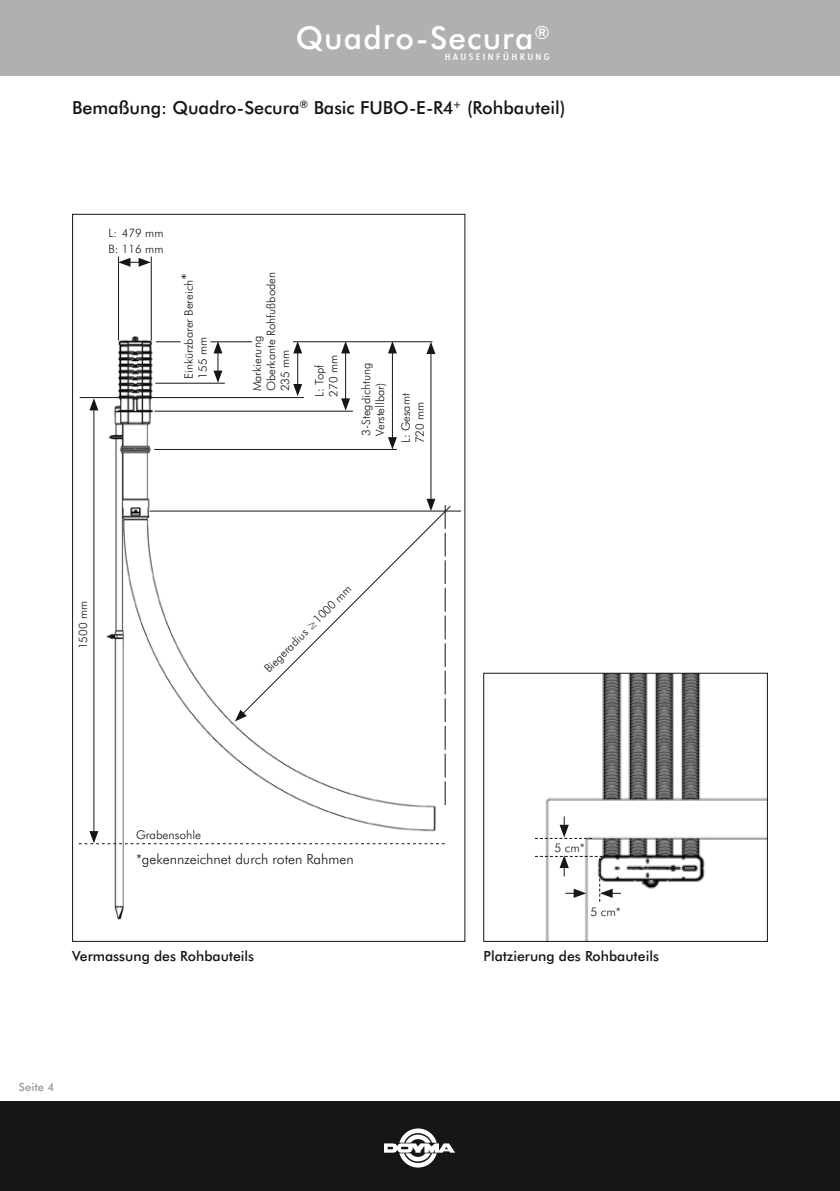
<style>
.page{position:relative;width:840px;height:1191px;background:#fff}
.page>*{position:absolute;margin:0;border:0;box-sizing:border-box;transform-origin:0 0}
.t1{font:500 31.4px "Futura BT";letter-spacing:.035em;color:#fff}
.t2{font:500 18px "Futura BT";letter-spacing:-.005em;color:#151616}
.t3{font:500 14px "Futura BT";color:#151616}
.t4{font:300 14px "Futura BT";color:#151616}
.t5{font:300 12px "Futura BT";color:#151616}
.t6{font:300 11.6px/14px "Futura BT";color:#151616}
.t7{font:500 11.2px "Futura BT";color:#999}
.t8{font:500 condensed 9.2px "Futura BT";letter-spacing:.2em;color:#fff;scale:1.3 1}
.s1{font-size:16px}
</style>
<div class="page">
<img style="left:78px;top:288px;width:383px;height:632px">
<div style="left:0;top:0;width:839px;height:76px;background:#afb0b0"></div>
<div style="left:0;top:1101px;width:839px;height:90px;background:#151616"></div>
<svg style="left:384px;top:1128px;width:70px;height:39px"></svg>
<svg style="left:156px;top:341px;width:24px;height:1px"></svg>
<hr style="left:155px;top:383px;width:70px;height:1px;background:#151616">
<hr style="left:80px;top:397px;width:223px;height:1px;background:#151616">
<hr style="left:154px;top:411px;width:199px;height:1px;background:#151616">
<hr style="left:149px;top:511px;width:311px;height:1px;background:#151616">
<svg style="left:213px;top:342px;width:9px;height:41px"></svg>
<hr style="left:430px;top:351px;width:1px;height:151px;background:#151616">
<svg style="left:426px;top:499px;width:9px;height:6px"></svg>
<svg style="left:426px;top:342px;width:9px;height:12px"></svg>
<hr style="left:118px;top:256px;width:1px;height:84px;background:#151616">
<hr style="left:151px;top:256px;width:1px;height:84px;background:#151616">
<svg style="left:119px;top:258px;width:32px;height:9px"></svg>
<hr style="left:210px;top:341px;width:55px;height:1px;background:#151616">
<hr style="left:281px;top:341px;width:151px;height:1px;background:#151616">
<svg style="left:444px;top:716px;width:1px;height:89px"></svg>
<svg style="left:240px;top:505px;width:211px;height:211px"></svg>
<svg style="left:235px;top:709px;width:12px;height:12px"></svg>
<hr style="left:345px;top:350px;width:1px;height:51px;background:#151616">
<svg style="left:341px;top:398px;width:9px;height:13px"></svg>
<svg style="left:341px;top:341px;width:9px;height:12px"></svg>
<hr style="left:154px;top:449px;width:242px;height:1px;background:#151616">
<hr style="left:392px;top:350px;width:1px;height:90px;background:#151616">
<svg style="left:388px;top:437px;width:8px;height:12px"></svg>
<svg style="left:388px;top:341px;width:8px;height:12px"></svg>
<hr style="left:93px;top:407px;width:1px;height:427px;background:#151616">
<svg style="left:79px;top:831px;width:365px;height:13px"></svg>
<svg style="left:89px;top:398px;width:9px;height:12px"></svg>
<div style="left:252px;top:256px;width:41px;height:135px;background:#fff"></div>
<hr style="left:297px;top:350px;width:1px;height:37px;background:#151616">
<svg style="left:293px;top:384px;width:9px;height:12px"></svg>
<svg style="left:293px;top:341px;width:9px;height:12px"></svg>
<img style="left:545px;top:674px;width:220px;height:266px">
<div style="left:483px;top:672px;width:284px;height:270px;border:1px solid #151616"></div>
<svg style="left:535px;top:855px;width:85px;height:46px"></svg>
<svg style="left:535px;top:816px;width:56px;height:23px"></svg>
<h1 class="t1" style="left:296px;top:16px;width:255px">Quadro-Secura<sup>®</sup></h1>
<p class="t8" style="left:444px;top:51px;width:82px">HAUSEINFÜHRUNG</p>
<h2 class="t2" style="left:72px;top:95px;width:494px">Bemaßung: Quadro-Secura<sup>®</sup> Basic FUBO-E-R4<sup>+</sup> (Rohbauteil)</h2>
<p class="t6" style="left:108px;top:224px;width:57px;line-height:16px">L: 479 mm<br>B: 116 mm</p>
<p class="t6" style="left:181px;top:379px;width:107px;rotate:-90deg">Einkürzbarer Bereich<span class="s1">*<br></span>155 mm</p>
<p class="t6" style="left:249px;top:391px;width:121px;rotate:-90deg">Markierung<br>Oberkante Rohfußboden<br>235 mm</p>
<p class="t6" style="left:312px;top:397px;width:43px;rotate:-90deg">L: Topf<br>270 mm</p>
<p class="t6" style="left:358px;top:436px;width:75px;rotate:-90deg">3-Stegdichtung<br>Verstellbar)</p>
<p class="t6" style="left:398px;top:443px;width:51px;rotate:-90deg">L: Gesamt<br>720 mm</p>
<p class="t6" style="left:76px;top:649px;width:50px;rotate:-90deg">1500 mm</p>
<p class="t6" style="left:261px;top:665px;width:119px;rotate:-45deg">Biegeradius ≥1000 mm</p>
<p class="t5" style="left:136px;top:826px;width:67px">Grabensohle</p>
<p class="t4" style="left:136px;top:849px;width:219px">*gekennzeichnet durch roten Rahmen</p>
<p class="t5" style="left:554px;top:839px;width:32px">5 cm*</p>
<p class="t5" style="left:590px;top:903px;width:32px">5 cm*</p>
<p class="t3" style="left:72px;top:946px;width:183px">Vermassung des Rohbauteils</p>
<p class="t3" style="left:483px;top:946px;width:177px">Platzierung des Rohbauteils</p>
<p class="t7" style="left:19px;top:1079px;width:37px">Seite 4</p>
</div>
